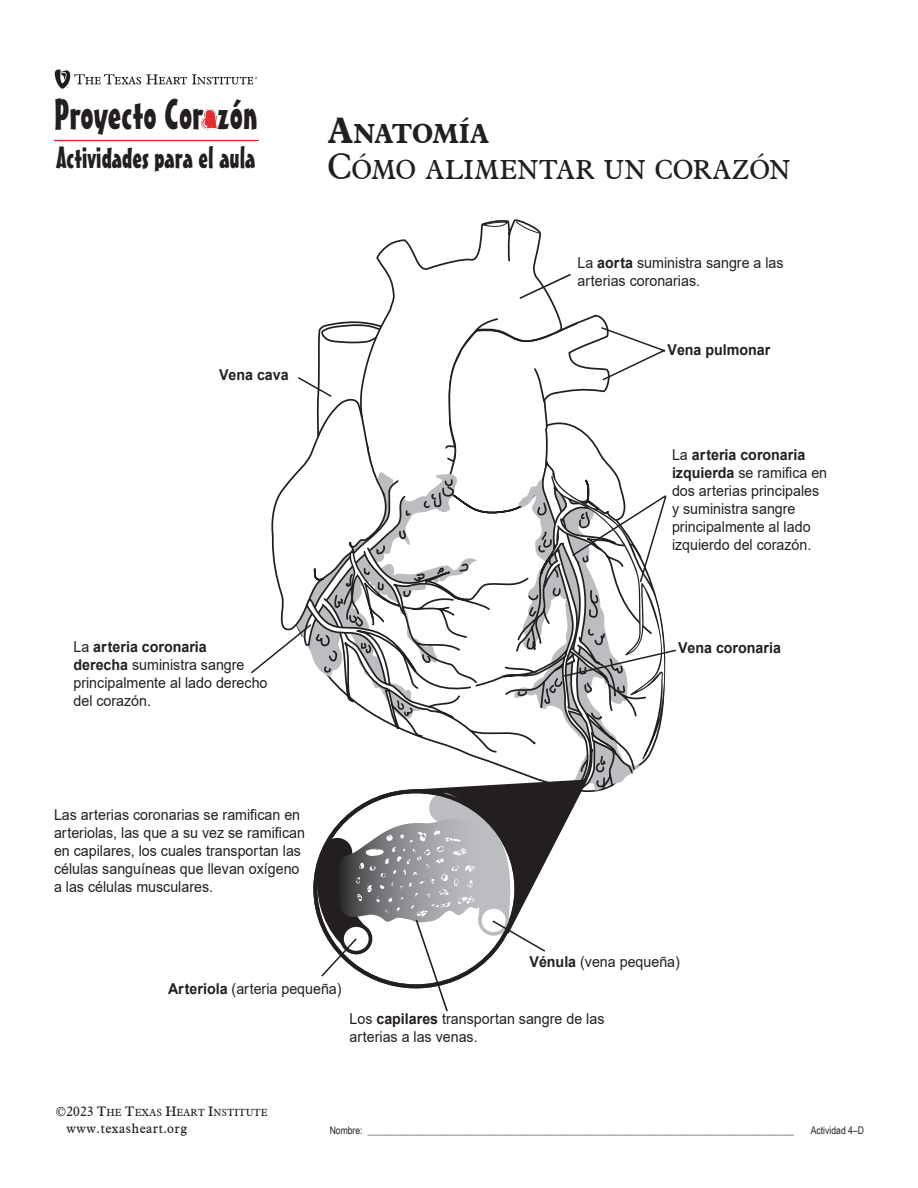
<style>
.page{position:relative;width:918px;height:1188px;background:#fff}
.page>*{position:absolute;margin:0;border:0;box-sizing:border-box;transform-origin:0 0}
.t1{font:41.55px "Mister Earl BT";color:#231f20}
.t2{font:29.7px "Mister Earl BT";color:#231f20}
.Lesson_plan_title{font:27px "Aldine 721 BT";letter-spacing:-.01em;color:#231f20}
.Lesson_plan_title-2{font:700 27px "Aldine 721 BT";letter-spacing:-.025em;color:#231f20}
.Topic{font:15px/18px "Arial";color:#231f20;scale:.95 1}
.Topic-2{font:700 15px "Arial";color:#231f20;scale:.95 1}
.t3{font:13.5px "Aldine 721 BT";letter-spacing:.035em;color:#231f20}
.t4{font:10.5px "Arial Narrow";color:#231f20}
.t5{font:10.2px "Aldine 721 BT";color:#231f20}
.s1{color:#fff}
.s2{font-weight:700}
.s3{font-size:36px}
.s4{font-size:13.5px}
</style>
<div class="page">
<hr style="left:54px;top:140px;width:205px;height:1px;background:#e72c2f">
<svg style="left:201px;top:109px;width:17px;height:20px"></svg>
<svg style="left:55px;top:69px;width:203px;height:20px"></svg>
<svg style="left:321px;top:219px;width:287px;height:792px"></svg>
<svg style="left:251px;top:326px;width:425px;height:627px"></svg>
<h1 class="t1" style="left:54px;top:89px;width:205px">Proyecto Cor<span class="s1">a</span>zón</h1>
<h2 class="t2" style="left:56px;top:139px;width:200px">Actividades para el aula</h2>
<p class="Topic-2" style="left:219px;top:364px;width:75px">Vena cava</p>
<p class="Topic" style="left:74px;top:637px;width:206px">La <span class="s2">arteria coronaria<br>derecha</span> suministra sangre principalmente al lado derecho del corazón.</p>
<p class="Lesson_plan_title-2" style="left:327px;top:117px;width:163px"><span class="s3">A</span>NATOMÍA</p>
<p class="Lesson_plan_title" style="left:327px;top:153px;width:465px"><span class="s3">C</span>ÓMO ALIMENTAR UN CORAZÓN</p>
<p class="Topic" style="left:578px;top:253px;width:219px">La <span class="s2">aorta</span> suministra sangre a las arterias coronarias.</p>
<p class="Topic-2" style="left:668px;top:339px;width:110px">Vena pulmonar</p>
<p class="Topic" style="left:672px;top:445px;width:165px">La <span class="s2">arteria coronaria izquierda</span> se ramifica en dos arterias principales y suministra sangre principalmente al lado izquierdo del corazón.</p>
<p class="Topic-2" style="left:678px;top:637px;width:110px">Vena coronaria</p>
<p class="Topic" style="left:54px;top:805px;width:266px">Las arterias coronarias se ramifican en arteriolas, las que a su vez se ramifican en capilares, los cuales transportan las células sanguíneas que llevan oxígeno a las células musculares.</p>
<p class="Topic" style="left:530px;top:952px;width:160px"><span class="s2">Vénula</span> (vena pequeña)</p>
<p class="Topic" style="left:168px;top:979px;width:184px"><span class="s2">Arteriola</span> (arteria pequeña)</p>
<p class="Topic" style="left:350px;top:1009px;width:270px">Los <span class="s2">capilares</span> transportan sangre de las arterias a las venas.</p>
<p class="t5" style="left:56px;top:1106px;width:214px"><span class="s4">©2023</span> <span class="s4">T</span>HE <span class="s4">T</span>EXAS <span class="s4">H</span>EART <span class="s4">I</span>NSTITUTE</p>
<p class="t3" style="left:67px;top:1119px;width:122px">www.texasheart.org</p>
<p class="t4" style="left:330px;top:1123px;width:466px">Nombre: _________________________________________________________________________________________</p>
<p class="t4" style="left:808px;top:1121px;width:56px">Actividad 1-19</p>
<p class="t4" style="left:811px;top:1123px;width:55px">Actividad 4–D</p>
</div>
